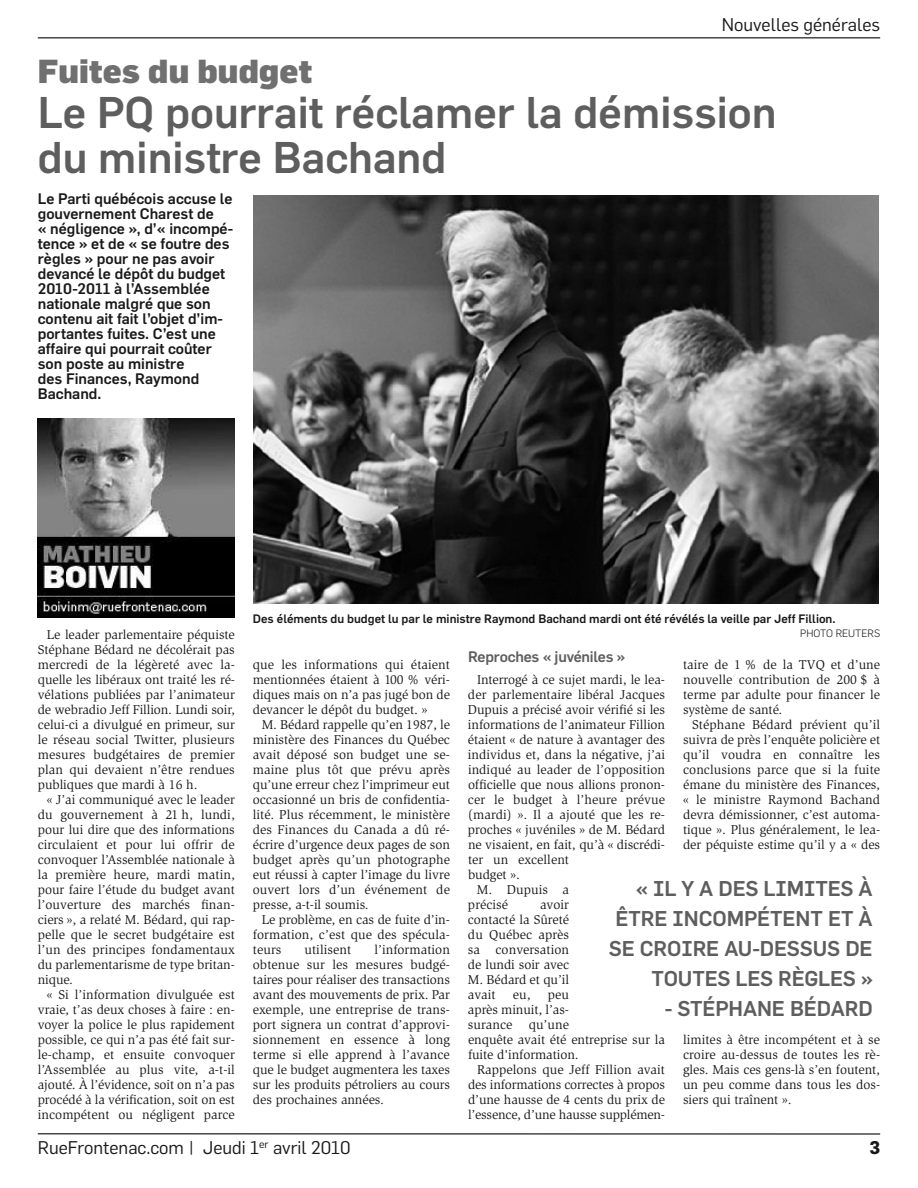
<style>
.page{position:relative;width:918px;height:1188px;background:#fff}
.page>*{position:absolute;margin:0;border:0;box-sizing:border-box;transform-origin:0 0}
.t1{font:500 43.5px/45.5px "Flama";color:#5e5e5e}
.t2{font:900 32.7px "Flama";color:#707070}
.t3{font:500 21px/30px "Flama";letter-spacing:-.005em;color:#5e5e5e;text-align:right}
.t4{font:18px "Flama";color:#191919}
.t5{font:700 18px "Flama";color:#191919}
.t6{font:500 15px/15px "Flama";color:#191919}
.t7{font:500 15px "Flama";letter-spacing:-.015em;color:#5e5e5e}
.t8{font:13.2px/15px "Slimbach Std";letter-spacing:-.005em;color:#191919;text-align:justify}
.t9{font:500 12px "Flama";color:#191919}
.t10{font:300 10.5px "Flama";color:#191919}
</style>
<div class="page">
<hr style="left:38px;top:37px;width:842px;height:2px;background:#474747">
<hr style="left:38px;top:1133px;width:842px;height:2px;background:#474747">
<img style="left:38px;top:418px;width:197px;height:200px">
<img style="left:254px;top:196px;width:625px;height:407px">
<h3 class="t4" style="left:722px;top:16px;width:160px">Nouvelles générales</h3>
<h2 class="t2" style="left:38px;top:56px;width:276px">Fuites du budget</h2>
<h1 class="t1" style="left:38px;top:91px;width:741px">Le PQ pourrait réclamer la démission du ministre Bachand</h1>
<p class="t6" style="left:38px;top:192px;width:197px">Le Parti québécois accuse le gouvernement Charest de<br>« négligence », d’« incompé&shy;tence » et de « se foutre des règles » pour ne pas avoir devancé le dépôt du budget<br>2010-2011 à l’Assemblée nationale malgré que son contenu ait fait l’objet d’im&shy;portantes fuites. C’est une affaire qui pourrait coûter son poste au ministre<br>des Finances, Raymond<br>Bachand.</p>
<p class="t8" style="left:38px;top:628px;width:199px;text-indent:9px">Le leader parlementaire péquiste Stéphane Bédard ne décolérait pas mercredi de la légèreté avec la&shy;quelle les libéraux ont traité les ré&shy;vélations publiées par l’animateur de webradio Jeff Fillion. Lundi soir, celui-ci a divulgué en primeur, sur le réseau social Twitter, plusieurs mesures budgétaires de premier plan qui devaient n’être rendues publiques que mardi à 16 h.</p>
<p class="t8" style="left:38px;top:793px;width:199px;text-indent:9px">« J’ai communiqué avec le leader du gouvernement à 21 h, lundi, pour lui dire que des informations circulaient et pour lui offrir de convoquer l’Assemblée nationale à la première heure, mardi matin, pour faire l’étude du budget avant l’ouverture des marchés finan&shy;ciers », a relaté M. Bédard, qui rap&shy;pelle que le secret budgétaire est l’un des principes fondamentaux du parlementarisme de type britan&shy;nique.</p>
<p class="t8" style="left:38px;top:988px;width:199px;text-indent:9px">« Si l’information divulguée est vraie, t’as deux choses à faire : en&shy;voyer la police le plus rapidement possible, ce qui n’a pas été fait sur&shy;le-champ, et ensuite convoquer l’Assemblée au plus vite, a-t-il ajouté. À l’évidence, soit on n’a pas procédé à la vérification, soit on est incompétent ou négligent parce</p>
<p class="t9" style="left:253px;top:613px;width:584px">Des éléments du budget lu par le ministre Raymond Bachand mardi ont été révélés la veille par Jeff Fillion.</p>
<p class="t10" style="left:800px;top:629px;width:82px">PHOTO REUTERS</p>
<p class="t8" style="left:253px;top:658px;width:199px">que les informations qui étaient mentionnées étaient à 100 % véri&shy;diques mais on n’a pas jugé bon de devancer le dépôt du budget. »</p>
<p class="t8" style="left:253px;top:718px;width:199px;text-indent:9px">M. Bédard rappelle qu’en 1987, le ministère des Finances du Québec avait déposé son budget une se&shy;maine plus tôt que prévu après qu’une erreur chez l’imprimeur eut occasionné un bris de confidentia&shy;lité. Plus récemment, le ministère des Finances du Canada a dû ré&shy;écrire d’urgence deux pages de son budget après qu’un photographe eut réussi à capter l’image du livre ouvert lors d’un événement de presse, a-t-il soumis.</p>
<p class="t8" style="left:253px;top:913px;width:199px;text-indent:9px">Le problème, en cas de fuite d’in&shy;formation, c’est que des spécula&shy;teurs</p>
<p class="t8" style="left:253px;top:943px;width:199px;text-indent:122px">l’information obtenue sur les mesures budgé&shy;taires pour réaliser des transactions avant des mouvements de prix. Par exemple, une entreprise de trans&shy;port signera un contrat d’approvi&shy;sionnement en essence à long terme si elle apprend à l’avance que le budget augmentera les taxes sur les produits pétroliers au cours des prochaines années.</p>
<p class="t8" style="left:305px;top:943px;width:48px">utilisent</p>
<p class="t7" style="left:468px;top:650px;width:159px">Reproches « juvéniles »</p>
<p class="t8" style="left:477px;top:673px;width:190px">Interrogé à ce sujet mardi, le lea-</p>
<p class="t8" style="left:468px;top:688px;width:199px">der parlementaire libéral Jacques</p>
<p class="t8" style="left:468px;top:703px;width:199px">Dupuis a précisé avoir vérifié si les</p>
<p class="t8" style="left:468px;top:718px;width:199px">informations de l’animateur Fillion</p>
<p class="t8" style="left:468px;top:733px;width:199px">étaient « de nature à avantager des</p>
<p class="t8" style="left:468px;top:748px;width:199px">individus et, dans la négative, j’ai</p>
<p class="t8" style="left:468px;top:763px;width:199px">indiqué au leader de l’opposition</p>
<p class="t8" style="left:468px;top:778px;width:199px">officielle que nous allions pronon-</p>
<p class="t8" style="left:468px;top:793px;width:199px">cer le budget à l’heure prévue</p>
<p class="t8" style="left:468px;top:808px;width:199px">(mardi) ». Il a ajouté que les re-</p>
<p class="t8" style="left:468px;top:823px;width:199px">proches « juvéniles » de M. Bédard</p>
<p class="t8" style="left:468px;top:838px;width:199px">ne visaient, en fait, qu’à « discrédi-</p>
<p class="t8" style="left:468px;top:853px;width:103px">ter un excellent</p>
<p class="t8" style="left:468px;top:868px;width:53px">budget ».</p>
<p class="t8" style="left:477px;top:883px;width:94px">M. Dupuis a</p>
<p class="t8" style="left:468px;top:898px;width:42px">précisé</p>
<p class="t8" style="left:683px;top:658px;width:199px">taire de 1 % de la TVQ et d’une nouvelle contribution de 200 $ à terme par adulte pour financer le système de santé.</p>
<p class="t8" style="left:683px;top:718px;width:199px;text-indent:9px">Stéphane Bédard prévient qu’il suivra de près l’enquête policière et qu’il voudra en connaître les conclusions parce que si la fuite émane du ministère des Finances, « le ministre Raymond Bachand devra démissionner, c’est automa&shy;tique ». Plus généralement, le lea&shy;der péquiste estime qu’il y a « des</p>
<h3 class="t3" style="left:609px;top:874px;width:266px">« IL Y A DES LIMITES À<br>ÊTRE INCOMPÉTENT ET À<br>SE CROIRE AU-DESSUS DE<br>TOUTES LES RÈGLES »</h3>
<h3 class="t3" style="left:665px;top:994px;width:210px">- STÉPHANE BÉDARD</h3>
<p class="t8" style="left:468px;top:898px;width:103px;text-indent:72px">avoir contacté la Sûreté du Québec après sa conversation de lundi soir avec M. Bédard et qu’il avait</p>
<p class="t8" style="left:468px;top:988px;width:199px;text-align:left;text-indent:80px">peu<br>après minuit, l’as-<br>surance qu’une<br>enquête avait été entreprise sur la fuite d'information.</p>
<p class="t8" style="left:468px;top:1063px;width:199px;text-indent:9px">Rappelons que Jeff Fillion avait des informations correctes à propos d’une hausse de 4 cents du prix de l’essence, d’une hausse supplémen-</p>
<p class="t8" style="left:513px;top:988px;width:19px">eu,</p>
<p class="t8" style="left:683px;top:1033px;width:199px">limites à être incompétent et à se croire au-dessus de toutes les rè&shy;gles. Mais ces gens-là s’en foutent, un peu comme dans tous les dos&shy;siers qui traînent ».</p>
<h3 class="t4" style="left:38px;top:1139px;width:315px">RueFrontenac.com | Jeudi 1<sup>er</sup> avril 2010</h3>
<h3 class="t5" style="left:869px;top:1140px;width:12px">3</h3>
</div>
